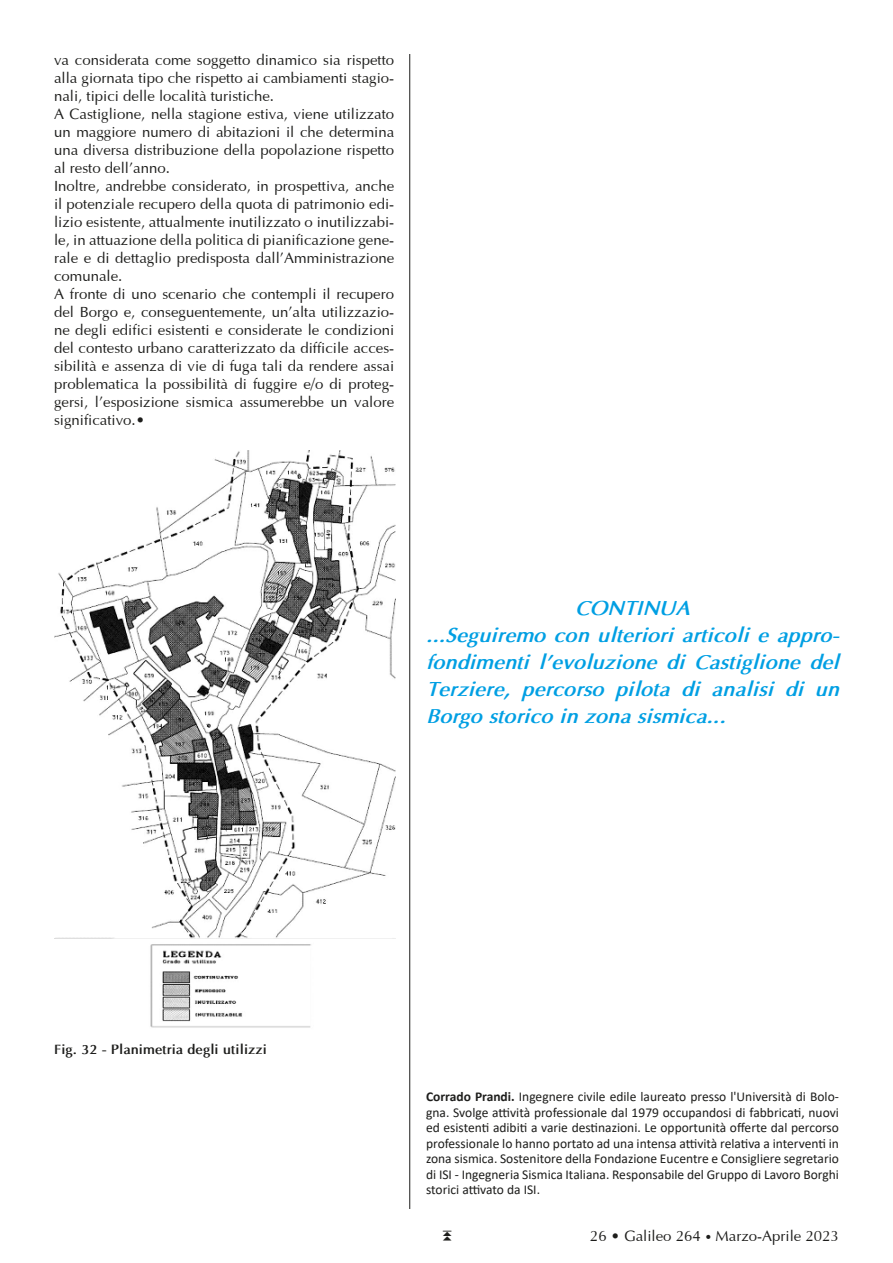
<style>
.page{position:relative;width:893px;height:1263px;background:#fff}
.page>*{position:absolute;margin:0;border:0;box-sizing:border-box;transform-origin:0 0}
.t1{font:italic 700 20.25px/27px "Optima";color:#009fe3}
.t2{font:15px/18px "Optima";color:#1d1d1b}
.t3{font:13.5px/15.6px "Calibri";color:#1d1d1b;text-align:justify}
.t4{font:700 13.5px "Optima";color:#1d1d1b}
.s1{font-weight:700}
.s2{font-size:12px}
</style>
<div class="page">
<img style="left:54px;top:451px;width:342px;height:487px">
<img style="left:150px;top:944px;width:161px;height:84px">
<hr style="left:409px;top:54px;width:1px;height:1155px;background:#1d1d1b">
<p class="t2" style="left:54px;top:53px;width:342px">va considerata come soggetto dinamico sia rispetto alla giornata tipo che rispetto ai cambiamenti stagio&shy;nali, tipici delle località turistiche.<br>A Castiglione, nella stagione estiva, viene utilizzato un maggiore numero di abitazioni il che determina una diversa distribuzione della popolazione rispetto al resto dell’anno.<br>Inoltre, andrebbe considerato, in prospettiva, anche il potenziale recupero della quota di patrimonio edi&shy;lizio esistente, attualmente inutilizzato o inutilizzabi&shy;le, in attuazione della politica di pianificazione gene&shy;rale e di dettaglio predisposta dall’Amministrazione comunale.<br>A fronte di uno scenario che contempli il recupero del Borgo e, conseguentemente, un’alta utilizzazio&shy;ne degli edifici esistenti e considerate le condizioni del contesto urbano caratterizzato da difficile acces&shy;sibilità e assenza di vie di fuga tali da rendere assai problematica la possibilità di fuggire e/o di proteg&shy;gersi, l’esposizione sismica assumerebbe un valore significativo.•</p>
<h1 class="t1" style="left:426px;top:596px;width:414px;text-indent:149px">CONTINUA<br>...Seguiremo con ulteriori articoli e appro&shy;fondimenti l'evoluzione di Castiglione del Terziere, percorso pilota di analisi di un Borgo storico in zona sismica...</h1>
<p class="t4" style="left:54px;top:1043px;width:215px">Fig. 32 - Planimetria degli utilizzi</p>
<p class="t3" style="left:426px;top:1090px;width:414px"><span class="s1">Corrado Prandi.</span> Ingegnere civile edile laureato presso l'Università di Bolo&shy;gna. Svolge attività professionale dal 1979 occupandosi di fabbricati, nuovi ed esistenti adibiti a varie destinazioni. Le opportunità offerte dal percorso professionale lo hanno portato ad una intensa attività relativa a interventi in zona sismica. Sostenitore della Fondazione Eucentre e Consigliere segretario di ISI - Ingegneria Sismica Italiana. Responsabile del Gruppo di Lavoro Borghi storici attivato da ISI.</p>
<p class="t2" style="left:590px;top:1228px;width:250px">26 • Galileo 264 <span class="s2">•</span> Marzo-Aprile 2023</p>
</div>
